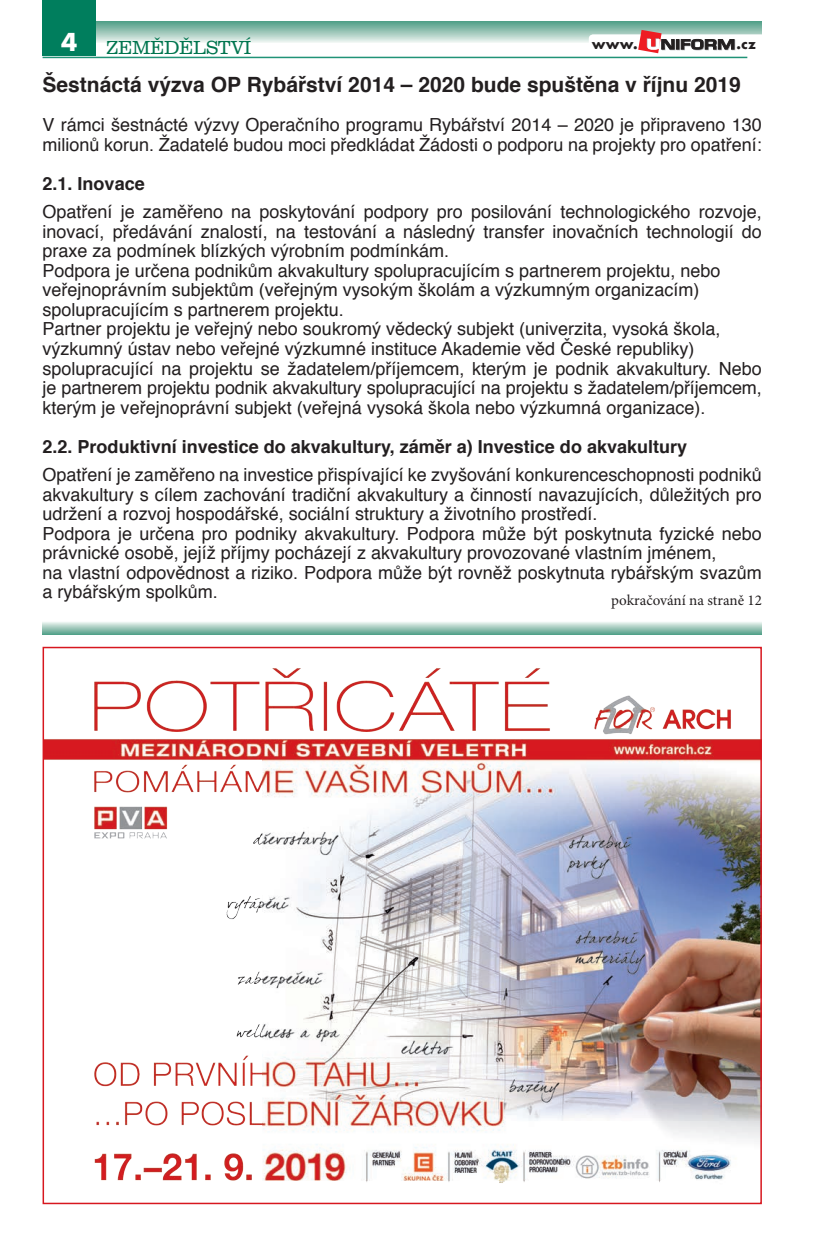
<style>
.page{position:relative;width:830px;height:1234px;background:#fff}
.page>*{position:absolute;margin:0;border:0;box-sizing:border-box;transform-origin:0 0}
.t1{font:700 21px "Helvetica";color:#231f20}
.t2{font:300 19.5px "URW Clarendon TCE";letter-spacing:-.02em;color:#00754f}
.t3{font:18px/19.5px "Helvetica";color:#231f20}
.t4{font:700 18px "Helvetica";color:#231f20}
.t5{font:15px "Minion Pro";color:#231f20}
.t6{font:700 13.5px "Futura";color:#231f20}
.s1{font-family:"Futura";font-weight:700;font-size:24px;color:#fff}
</style>
<div class="page">
<svg style="left:96px;top:21px;width:665px;height:21px;background:#94c2b3"></svg>
<div style="left:43px;top:0;width:53px;height:55px;background:#007e5d"></div>
<div style="left:588px;top:34px;width:177px;height:26px;background:#fff;border-radius:4px"></div>
<hr style="left:43px;top:57px;width:704px;height:1px;background:#209377">
<svg style="left:638px;top:30px;width:96px;height:23px"></svg>
<img style="left:46px;top:668px;width:712px;height:515px">
<svg style="left:43px;top:622px;width:718px;height:12px;background:#a1cabc"></svg>
<p class="t2" style="left:61px;top:36px;width:192px"><span class="s1">4</span> ZEMĚDĚLSTVÍ</p>
<p class="t6" style="left:591px;top:34px;width:47px">www.</p>
<p class="t6" style="left:736px;top:34px;width:21px">.cz</p>
<p class="t1" style="left:43px;top:68px;width:699px">Šestnáctá výzva OP Rybářství 2014 – 2020 bude spuštěna v říjnu 2019</p>
<p class="t3" style="left:43px;top:116px;width:720px">V rámci šestnácté výzvy Operačního programu Rybářství 2014 – 2020 je připraveno 130 milionů korun. Žadatelé budou moci předkládat Žádosti o podporu na projekty pro opatření:</p>
<p class="t4" style="left:43px;top:169px;width:104px">2.1. Inovace</p>
<p class="t3" style="left:43px;top:203px;width:720px">Opatření je zaměřeno na poskytování podpory pro posilování technologického rozvoje, inovací, předávání znalostí, na testování a následný transfer inovačních technologií do praxe za podmínek blízkých výrobním podmínkám.<br>Podpora je určena podnikům akvakultury spolupracujícím s partnerem projektu, nebo veřejnoprávním subjektům (veřejným vysokým školám a výzkumným organizacím) spolupracujícím s partnerem projektu.<br>Partner projektu je veřejný nebo soukromý vědecký subjekt (univerzita, vysoká škola, výzkumný ústav nebo veřejné výzkumné instituce Akademie věd České republiky) spolupracující na projektu se žadatelem/příjemcem, kterým je podnik akvakultury. Nebo je partnerem projektu podnik akvakultury spolupracující na projektu s žadatelem/příjemcem, kterým je veřejnoprávní subjekt (veřejná vysoká škola nebo výzkumná organizace).</p>
<p class="t4" style="left:43px;top:431px;width:645px">2.2. Produktivní investice do akvakultury, záměr a) Investice do akvakultury</p>
<p class="t3" style="left:43px;top:465px;width:720px">Opatření je zaměřeno na investice přispívající ke zvyšování konkurenceschopnosti podniků akvakultury s cílem zachování tradiční akvakultury a činností navazujících, důležitých pro udržení a rozvoj hospodářské, sociální struktury a životního prostředí.<br>Podpora je určena pro podniky akvakultury. Podpora může být poskytnuta fyzické nebo právnické osobě, jejíž příjmy pocházejí z akvakultury provozované vlastním jménem,<br>na vlastní odpovědnost a riziko. Podpora může být rovněž poskytnuta rybářským svazům a rybářským spolkům.</p>
<p class="t5" style="left:611px;top:590px;width:152px">pokračování na straně 12</p>
</div>
